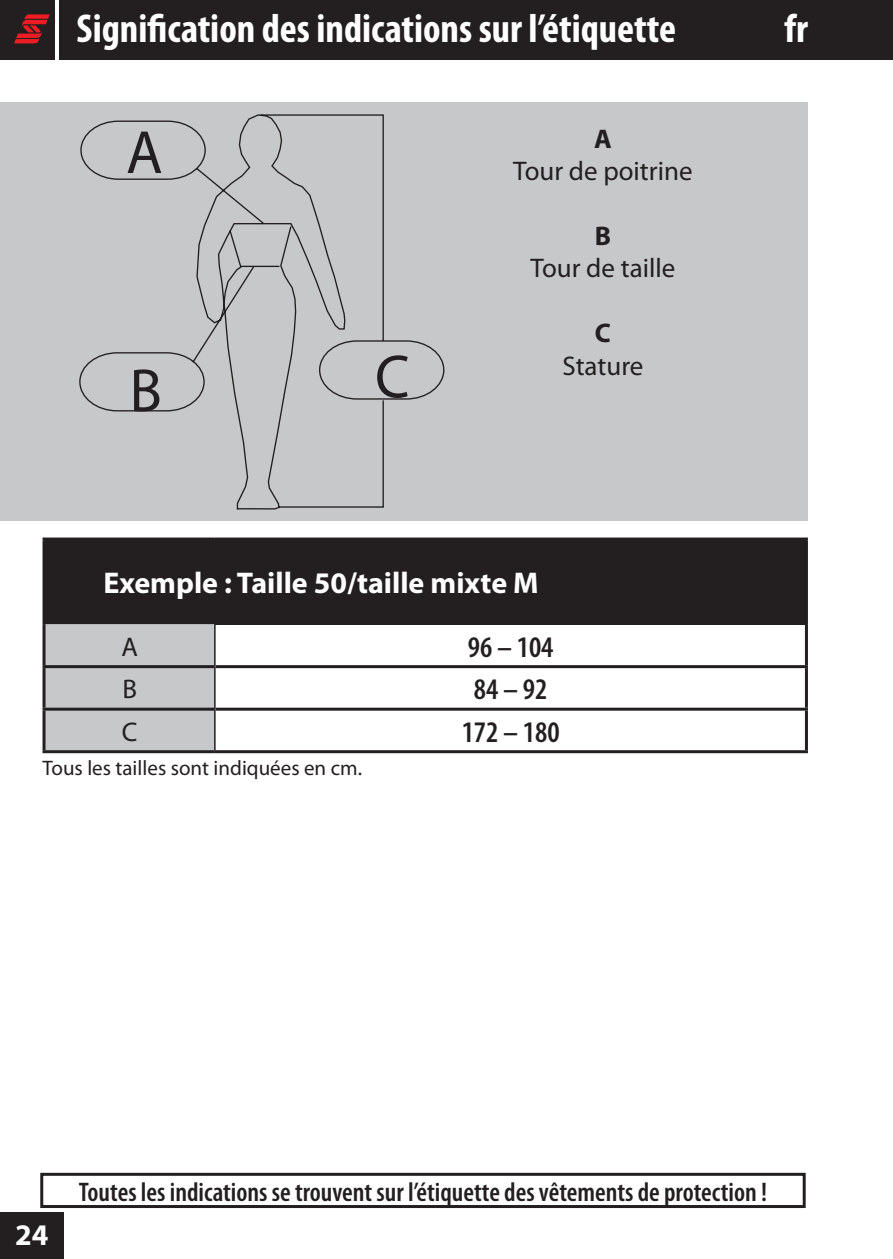
<style>
.page{position:relative;width:893px;height:1259px;background:#fff}
.page>*{position:absolute;margin:0;border:0;box-sizing:border-box;transform-origin:0 0}
.t1{font:700 condensed 40.5px "Myriad Pro";color:#fff}
.t2{font:700 30px "Myriad Pro";color:#fff}
.t3{font:600 condensed 30px "Myriad Pro";color:#231f20}
.t4{font:600 condensed 27px "Myriad Pro";color:#231f20}
.t5{font:27px "Myriad Pro";color:#231f20}
.t6{font:700 27px "Myriad Pro";color:#231f20}
.t7{font:21px "Myriad Pro";color:#231f20}
</style>
<div class="page">
<div style="left:0;top:0;width:55px;height:60px;background:#231f20"></div>
<div style="left:0;top:1212px;width:64px;height:47px;background:#231f20"></div>
<svg style="left:14px;top:14px;width:36px;height:29px"></svg>
<div style="left:60px;top:0;width:833px;height:60px;background:#231f20"></div>
<div style="left:44px;top:539px;width:762px;height:85px;background:#231f20"></div>
<div style="left:46px;top:624px;width:168px;height:83px;background:#c7c8ca"></div>
<div style="left:44px;top:709px;width:171px;height:42px;background:#c7c8ca"></div>
<hr style="left:43px;top:540px;width:3px;height:84px;background:#231f20">
<hr style="left:43px;top:624px;width:3px;height:41px;background:#231f20">
<hr style="left:805px;top:624px;width:3px;height:41px;background:#231f20">
<hr style="left:43px;top:665px;width:171px;height:3px;background:#231f20">
<hr style="left:43px;top:668px;width:3px;height:39px;background:#231f20">
<hr style="left:216px;top:665px;width:592px;height:3px;background:#231f20">
<hr style="left:805px;top:668px;width:3px;height:39px;background:#231f20">
<hr style="left:43px;top:707px;width:171px;height:3px;background:#231f20">
<hr style="left:43px;top:710px;width:3px;height:40px;background:#231f20">
<hr style="left:216px;top:707px;width:592px;height:3px;background:#231f20">
<hr style="left:805px;top:710px;width:3px;height:40px;background:#231f20">
<hr style="left:43px;top:750px;width:172px;height:3px;background:#231f20">
<hr style="left:215px;top:750px;width:593px;height:3px;background:#231f20">
<hr style="left:43px;top:537px;width:172px;height:3px;background:#231f20">
<hr style="left:215px;top:537px;width:593px;height:3px;background:#231f20">
<hr style="left:805px;top:540px;width:3px;height:84px;background:#231f20">
<hr style="left:214px;top:624px;width:2px;height:42px;background:#231f20">
<hr style="left:214px;top:666px;width:2px;height:43px;background:#231f20">
<hr style="left:214px;top:709px;width:2px;height:41px;background:#231f20">
<div style="left:0;top:102px;width:808px;height:418px;background:#c7c8ca"></div>
<div style="left:40px;top:1172px;width:766px;height:36px;border:3px solid #231f20"></div>
<svg style="left:79px;top:114px;width:366px;height:396px"></svg>
<svg style="left:128px;top:132px;width:33px;height:41px"></svg>
<svg style="left:134px;top:369px;width:25px;height:42px"></svg>
<svg style="left:377px;top:355px;width:31px;height:43px"></svg>
<h1 class="t1" style="left:77px;top:3px;width:601px">Signification des indications sur l’étiquette</h1>
<h1 class="t1" style="left:784px;top:3px;width:25px">fr</h1>
<p class="t6" style="left:594px;top:121px;width:19px">A</p>
<p class="t5" style="left:513px;top:154px;width:181px">Tour de poitrine</p>
<p class="t6" style="left:595px;top:218px;width:18px">B</p>
<p class="t5" style="left:531px;top:252px;width:146px">Tour de taille</p>
<p class="t6" style="left:595px;top:315px;width:18px">C</p>
<p class="t5" style="left:562px;top:349px;width:82px">Stature</p>
<p class="t2" style="left:104px;top:563px;width:437px">Exemple : Taille 50/taille mixte M</p>
<p class="t5" style="left:122px;top:630px;width:18px">A</p>
<p class="t3" style="left:468px;top:628px;width:87px">96 – 104</p>
<p class="t5" style="left:122px;top:672px;width:16px">B</p>
<p class="t3" style="left:474px;top:670px;width:75px">84 – 92</p>
<p class="t5" style="left:122px;top:715px;width:17px">C</p>
<p class="t3" style="left:462px;top:713px;width:99px">172 – 180</p>
<p class="t7" style="left:43px;top:755px;width:321px">Tous les tailles sont indiquées en cm.</p>
<p class="t2" style="left:15px;top:1215px;width:35px">24</p>
<p class="t4" style="left:79px;top:1175px;width:690px">Toutes les indications se trouvent sur l’étiquette des vêtements de protection !</p>
</div>
